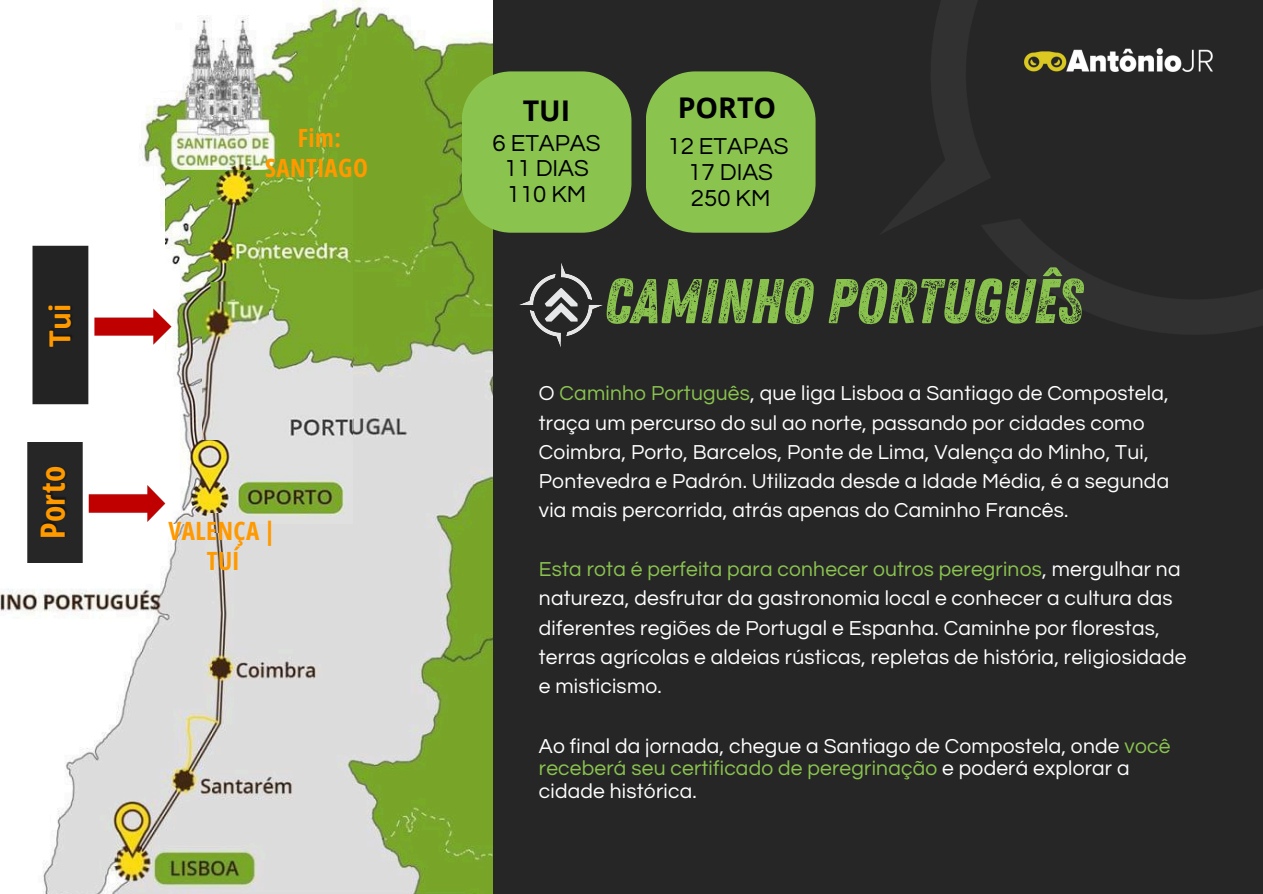
<style>
.page{position:relative;width:1263px;height:894px;background:#fff}
.page>*{position:absolute;margin:0;border:0;box-sizing:border-box;transform-origin:0 0}
.t1{font:63px "Zing Rust G2 Base";color:#8ac44f}
.t2{font:700 33.45px "Open Sans Condensed";letter-spacing:.015em;color:#f90}
.t3{font:700 33.45px "Calibri";color:#f90}
.t4{font:700 28.5px "Open Sans";color:#000}
.t5{font:700 25.2px "Open Sans Condensed";letter-spacing:.015em;color:#f90}
.t6{font:24px/25.8px "Questrial";color:#000;text-align:center}
.t7{font:21px/29.2px "Questrial";letter-spacing:.01em;color:#fff}
.s1{color:#8ac44f}
</style>
<div class="page">
<div style="left:0;top:0;width:1263px;height:893px;background:#262626"></div>
<img style="left:883px;top:0;width:380px;height:334px">
<img style="left:519px;top:263px;width:84px;height:84px">
<svg style="left:545px;top:288px;width:32px;height:33px"></svg>
<img style="left:0;top:0;width:493px;height:893px">
<img style="left:166px;top:171px;width:186px;height:352px">
<img style="left:203px;top:297px;width:65px;height:142px">
<img style="left:210px;top:280px;width:25px;height:22px">
<img style="left:207px;top:513px;width:19px;height:19px">
<img style="left:96px;top:485px;width:70px;height:36px">
<img style="left:23px;top:236px;width:159px;height:179px">
<img style="left:28px;top:282px;width:75px;height:85px">
<img style="left:27px;top:442px;width:55px;height:120px">
<img style="left:20px;top:443px;width:76px;height:117px">
<svg style="left:462px;top:71px;width:169px;height:162px;background:#85bc4b"></svg>
<svg style="left:646px;top:71px;width:170px;height:162px;background:#81b74b"></svg>
<img style="left:1025px;top:49px;width:187px;height:22px">
<p class="t3" style="left:45px;top:346px;width:44px;rotate:-90deg">Tui</p>
<h2 class="t2" style="left:29px;top:539px;width:75px;rotate:-90deg">Porto</h2>
<p class="t5" style="left:298px;top:120px;width:45px">Fim:</p>
<p class="t5" style="left:265px;top:150px;width:104px">SANTIAGO</p>
<p class="t5" style="left:169px;top:513px;width:108px">VALENÇA |</p>
<p class="t5" style="left:207px;top:542px;width:34px">TUÍ</p>
<p class="t4" style="left:523px;top:91px;width:49px">TUI</p>
<p class="t6" style="left:492px;top:130px;width:110px">6 ETAPAS<br>11 DIAS<br>110 KM</p>
<p class="t4" style="left:678px;top:88px;width:100px">PORTO</p>
<h2 class="t6" style="left:667px;top:134px;width:123px">12 ETAPAS<br>17 DIAS<br>250 KM</h2>
<p class="t1" style="left:604px;top:264px;width:480px">CAMINHO PORTUGUÊS</p>
<h6 class="t7" style="left:539px;top:379px;width:632px">O <span class="s1">Caminho Português</span>, que liga Lisboa a Santiago de Compostela, traça um percurso do sul ao norte, passando por cidades como Coimbra, Porto, Barcelos, Ponte de Lima, Valença do Minho, Tui, Pontevedra e Padrón. Utilizada desde a Idade Média, é a segunda via mais percorrida, atrás apenas do Caminho Francês.</h6>
<p class="t7" style="left:539px;top:554px;width:649px"><span class="s1">Esta rota é perfeita para conhecer outros peregrinos</span>, mergulhar na natureza, desfrutar da gastronomia local e conhecer a cultura das diferentes regiões de Portugal e Espanha. Caminhe por florestas, terras agrícolas e aldeias rústicas, repletas de história, religiosidade e misticismo.</p>
<p class="t7" style="left:539px;top:734px;width:633px;line-height:22.5px">Ao final da jornada, chegue a Santiago de Compostela, onde <span class="s1">você receberá seu certificado de peregrinação</span> e poderá explorar a cidade histórica.</p>
</div>
